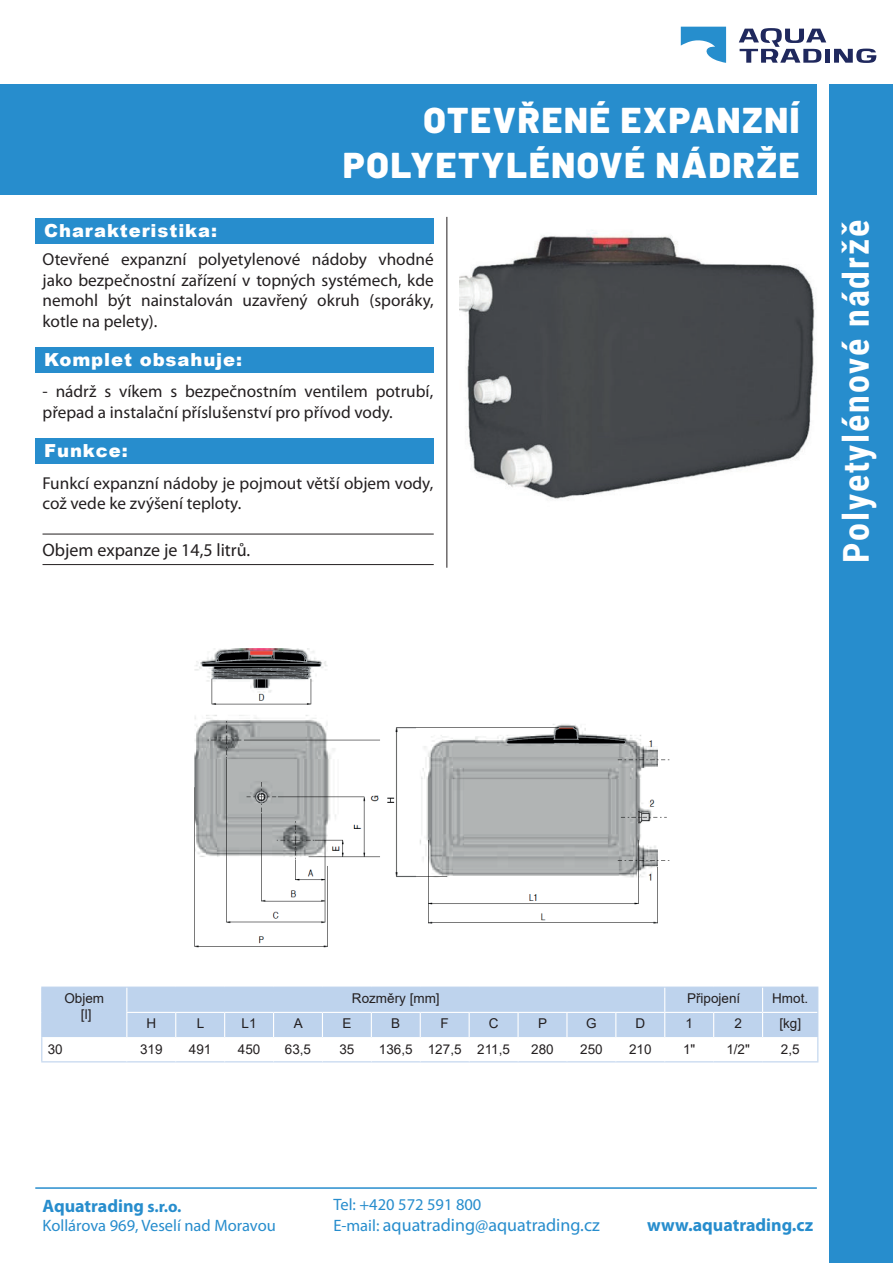
<style>
.page{position:relative;width:893px;height:1263px;background:#fff}
.page>*{position:absolute;margin:0;border:0;box-sizing:border-box;transform-origin:0 0}
.t1{font:900 36px/45px "Barlow";letter-spacing:.05em;color:#fff;text-align:right}
.t2{font:700 36px "Roboto Condensed";letter-spacing:.05em;color:#fff}
.t3{font:900 18px "Arial";letter-spacing:.05em;color:#fff}
.t4{font:700 18px "Myriad Pro";color:#278dcd}
.t5{font:18px "Myriad Pro";color:#278dcd}
.t6{font:18px "Myriad Pro";color:#231f20}
.t7{font:17.25px/20.7px "Myriad Pro";color:#231f20}
.t8{font:16.5px "Myriad Pro";color:#278dcd}
.t9{font:13.5px/16.2px "Arial";color:#231f20;text-align:center}
.s1{font-size:16.5px}
</style>
<div class="page">
<img style="left:194px;top:648px;width:476px;height:300px">
<div style="left:829px;top:84px;width:64px;height:1179px;background:#278dcd"></div>
<div style="left:36px;top:347px;width:398px;height:25px;background:#278dcd"></div>
<div style="left:36px;top:438px;width:398px;height:26px;background:#278dcd"></div>
<div style="left:0;top:84px;width:816px;height:111px;background:#278dcd"></div>
<hr style="left:446px;top:217px;width:1px;height:351px;background:#231f20">
<svg style="left:681px;top:27px;width:45px;height:36px"></svg>
<div style="left:825px;top:49px;width:5px;height:14px;background:#1f285d"></div>
<svg style="left:834px;top:49px;width:42px;height:14px"></svg>
<svg style="left:739px;top:28px;width:87px;height:35px"></svg>
<img style="left:459px;top:230px;width:357px;height:270px">
<hr style="left:43px;top:534px;width:391px;height:1px;background:#231f20">
<hr style="left:43px;top:564px;width:391px;height:1px;background:#231f20">
<div style="left:36px;top:218px;width:398px;height:26px;background:#278dcd"></div>
<hr style="left:41px;top:1061px;width:86px;height:1px;background:#bed3ed">
<hr style="left:127px;top:1061px;width:49px;height:1px;background:#bed3ed">
<hr style="left:176px;top:1061px;width:49px;height:1px;background:#bed3ed">
<hr style="left:225px;top:1061px;width:49px;height:1px;background:#bed3ed">
<hr style="left:274px;top:1061px;width:48px;height:1px;background:#bed3ed">
<hr style="left:322px;top:1061px;width:49px;height:1px;background:#bed3ed">
<hr style="left:371px;top:1061px;width:49px;height:1px;background:#bed3ed">
<hr style="left:420px;top:1061px;width:49px;height:1px;background:#bed3ed">
<hr style="left:469px;top:1061px;width:49px;height:1px;background:#bed3ed">
<hr style="left:518px;top:1061px;width:49px;height:1px;background:#bed3ed">
<hr style="left:567px;top:1061px;width:49px;height:1px;background:#bed3ed">
<hr style="left:616px;top:1061px;width:49px;height:1px;background:#bed3ed">
<hr style="left:665px;top:1061px;width:49px;height:1px;background:#bed3ed">
<hr style="left:41px;top:986px;width:86px;height:2px;background:#bed3ed">
<hr style="left:127px;top:986px;width:49px;height:2px;background:#bed3ed">
<hr style="left:176px;top:986px;width:49px;height:2px;background:#bed3ed">
<hr style="left:225px;top:986px;width:49px;height:2px;background:#bed3ed">
<hr style="left:274px;top:986px;width:48px;height:2px;background:#bed3ed">
<hr style="left:322px;top:986px;width:49px;height:2px;background:#bed3ed">
<hr style="left:371px;top:986px;width:49px;height:2px;background:#bed3ed">
<hr style="left:420px;top:986px;width:49px;height:2px;background:#bed3ed">
<hr style="left:469px;top:986px;width:49px;height:2px;background:#bed3ed">
<hr style="left:518px;top:986px;width:49px;height:2px;background:#bed3ed">
<hr style="left:567px;top:986px;width:49px;height:2px;background:#bed3ed">
<hr style="left:616px;top:986px;width:49px;height:2px;background:#bed3ed">
<hr style="left:665px;top:986px;width:49px;height:2px;background:#bed3ed">
<hr style="left:714px;top:986px;width:49px;height:2px;background:#bed3ed">
<hr style="left:763px;top:986px;width:55px;height:2px;background:#bed3ed">
<svg style="left:41px;top:987px;width:777px;height:74px"></svg>
<hr style="left:714px;top:1061px;width:49px;height:1px;background:#bed3ed">
<hr style="left:763px;top:1061px;width:55px;height:1px;background:#bed3ed">
<hr style="left:35px;top:1187px;width:782px;height:2px;background:#278dcd">
<p class="t3" style="left:44px;top:218px;width:174px">Charakteristika:</p>
<h1 class="t1" style="left:343px;top:98px;width:458px">OTEVŘENÉ EXPANZNÍ<br>POLYETYLÉNOVÉ NÁDRŽE</h1>
<p class="t7" style="left:43px;top:248px;width:393px;text-align:justify">Otevřené expanzní polyetylenové nádoby vhodné jako bezpečnostní zařízení v topných systémech, kde nemohl být nainstalován uzavřený okruh (sporáky, kotle na pelety).</p>
<p class="t3" style="left:44px;top:346px;width:199px">Komplet obsahuje:</p>
<p class="t7" style="left:43px;top:381px;width:392px">- nádrž s víkem s bezpečnostním ventilem potrubí, přepad a instalační příslušenství pro přívod vody.</p>
<p class="t3" style="left:44px;top:438px;width:85px">Funkce:</p>
<p class="t7" style="left:43px;top:472px;width:392px">Funkcí expanzní nádoby je pojmout větší objem vody, což vede ke zvýšení teploty.</p>
<p class="t6" style="left:43px;top:538px;width:209px">Objem expanze je 14,5 litrů.</p>
<h1 class="t2" style="left:831px;top:563px;width:344px;rotate:-90deg">Polyetylénové nádržě</h1>
<p class="t9" style="left:64px;top:990px;width:41px">Objem [l]</p>
<p class="t9" style="left:352px;top:990px;width:89px">Rozměry [mm]</p>
<p class="t9" style="left:687px;top:990px;width:55px">Připojení</p>
<p class="t9" style="left:772px;top:990px;width:38px">Hmot.</p>
<p class="t9" style="left:146px;top:1015px;width:11px">H</p>
<p class="t9" style="left:197px;top:1015px;width:9px">L</p>
<p class="t9" style="left:242px;top:1015px;width:17px">L1</p>
<p class="t9" style="left:294px;top:1015px;width:11px">A</p>
<p class="t9" style="left:342px;top:1015px;width:11px">E</p>
<p class="t9" style="left:391px;top:1015px;width:11px">B</p>
<p class="t9" style="left:441px;top:1015px;width:10px">F</p>
<p class="t9" style="left:489px;top:1015px;width:11px">C</p>
<p class="t9" style="left:538px;top:1015px;width:11px">P</p>
<p class="t9" style="left:586px;top:1015px;width:12px">G</p>
<p class="t9" style="left:635px;top:1015px;width:11px">D</p>
<p class="t9" style="left:685px;top:1015px;width:9px">1</p>
<p class="t9" style="left:734px;top:1015px;width:9px">2</p>
<p class="t9" style="left:779px;top:1015px;width:23px">[kg]</p>
<p class="t9" style="left:48px;top:1040px;width:17px">30</p>
<p class="t9" style="left:140px;top:1040px;width:24px">319</p>
<p class="t9" style="left:189px;top:1040px;width:24px">491</p>
<p class="t9" style="left:238px;top:1040px;width:24px">450</p>
<p class="t9" style="left:285px;top:1040px;width:28px">63,5</p>
<p class="t9" style="left:339px;top:1040px;width:17px">35</p>
<p class="t9" style="left:379px;top:1040px;width:133px">136,5 127,5 211,5</p>
<p class="t9" style="left:531px;top:1040px;width:24px">280</p>
<p class="t9" style="left:580px;top:1040px;width:24px">250</p>
<p class="t9" style="left:629px;top:1040px;width:24px">210</p>
<p class="t9" style="left:683px;top:1040px;width:14px">1"</p>
<p class="t9" style="left:726px;top:1040px;width:25px">1/2"</p>
<p class="t9" style="left:781px;top:1040px;width:20px">2,5</p>
<p class="t4" style="left:43px;top:1194px;width:140px">Aquatrading <span class="s1">s.r.o.</span></p>
<p class="t8" style="left:43px;top:1215px;width:235px">Kollárova 969, Veselí nad Moravou</p>
<p class="t8" style="left:333px;top:1194px;width:150px">Tel: +420 572 591 800</p>
<p class="t5" style="left:333px;top:1214px;width:268px"><span class="s1">E-mail:</span> aquatrading@aquatrading.cz</p>
<p class="t4" style="left:647px;top:1213px;width:167px">www.aquatrading.cz</p>
</div>
